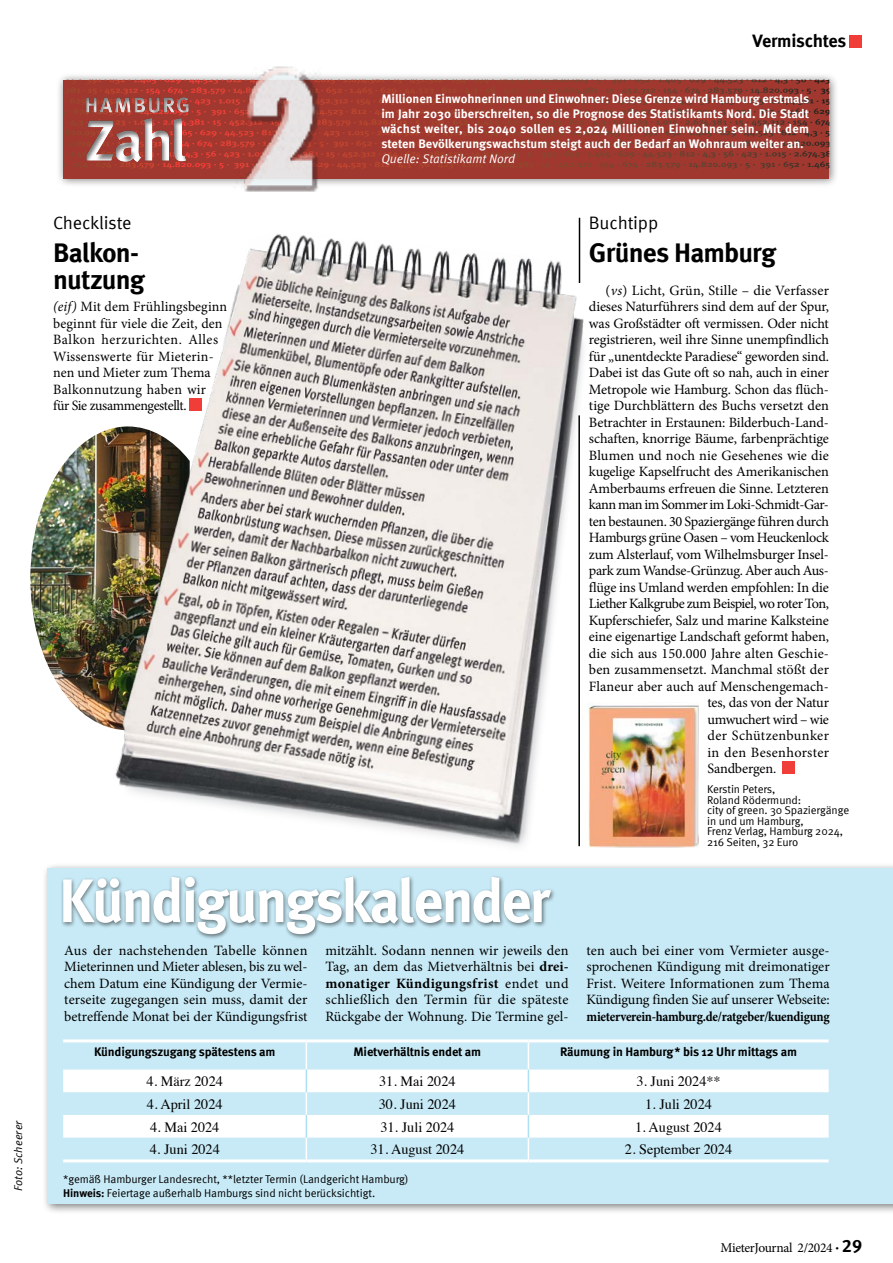
<style>
.page{position:relative;width:893px;height:1263px;background:#fff}
.page>*{position:absolute;margin:0;border:0;box-sizing:border-box;transform-origin:0 0}
.Headline{font:700 27px/27px "Meta Pro";letter-spacing:-.035em;color:#000}
.Dachzeile_Buchtipp{font:18px "Meta Pro";letter-spacing:-.01em;color:#000}
.t1{font:700 18px "Meta Pro";letter-spacing:-.015em;color:#000}
.Fliesstext_Buchtipp_Kurz{font:14.25px/16.5px "Minion Pro";letter-spacing:-.01em;color:#000;text-align:justify}
.t2{font:14.25px "Times";color:#000}
.Fliesstext_Buchtipp_Kurz-2{font:14.25px "Minion Pro";letter-spacing:.01em;color:#000}
.Fliesstext_Buchtipp_Kurz-3{font:14.25px "Minion Pro";letter-spacing:-.03em;color:#000}
.Fliesstext_Buchtipp_Kurz-4{font:14.25px "Minion Pro";letter-spacing:-.035em;color:#000}
.Fliesstext_Buchtipp_Kurz-5{font:14.25px "Minion Pro";letter-spacing:.02em;color:#000}
.t3{font:700 13.95px "Minion Pro";letter-spacing:-.02em;color:#000;scale:.91 1}
.t4{font:13.5px "Minion Pro";letter-spacing:-.025em;color:#000}
.t5{font:700 12.45px/15px "Meta Pro";color:#fff;text-align:justify}
.t6{font:700 12.45px "Meta Pro";letter-spacing:-.015em;color:#000}
.t7{font:italic 12.45px "Meta Pro";color:#fff}
.t8{font:11.25px/10.5px "Meta Pro";letter-spacing:-.01em;color:#000}
.t9{font:italic 11.25px "Meta Pro";letter-spacing:.01em;color:#000}
.s1{font-style:italic}
.s2{font-weight:700}
.s3{font-family:"Meta Pro";font-weight:700}
.s4{font-family:"Meta Pro";font-weight:700;font-size:18px}
</style>
<div class="page">
<img style="left:30px;top:445px;width:51px;height:267px">
<div style="left:42px;top:863px;width:851px;height:352px;background:#000;opacity:.5"></div>
<div style="left:47px;top:868px;width:846px;height:335px;background:#c8eaf6"></div>
<div style="left:61px;top:874px;width:496px;height:66px;background:#000;opacity:.5"></div>
<svg style="left:63px;top:876px;width:488px;height:58px"></svg>
<svg style="left:63px;top:1069px;width:766px;height:69px;fill:#fff"></svg>
<hr style="left:63px;top:1159px;width:243px;height:3px;background:#fff">
<hr style="left:306px;top:1159px;width:222px;height:3px;background:#fff">
<hr style="left:528px;top:1159px;width:301px;height:3px;background:#fff">
<hr style="left:63px;top:1039px;width:243px;height:3px;background:#fff">
<hr style="left:306px;top:1039px;width:222px;height:3px;background:#fff">
<hr style="left:528px;top:1039px;width:301px;height:3px;background:#fff">
<svg style="left:306px;top:1042px;width:1px;height:117px"></svg>
<svg style="left:528px;top:1042px;width:1px;height:117px"></svg>
<img style="left:81px;top:220px;width:545px;height:660px">
<div style="left:56px;top:72px;width:783px;height:116px;background:#000;opacity:.5"></div>
<div style="left:63px;top:80px;width:766px;height:98px;background:#a1382f"></div>
<svg style="left:76px;top:80px;width:753px;height:87px"></svg>
<div style="left:74px;top:86px;width:127px;height:28px;background:#000;opacity:.5"></div>
<img style="left:219px;top:66px;width:110px;height:126px">
<img style="left:582px;top:703px;width:117px;height:144px">
<div style="left:189px;top:398px;width:13px;height:12px;background:#f13d37"></div>
<div style="left:783px;top:761px;width:12px;height:12px;background:#f13d37"></div>
<hr style="left:579px;top:218px;width:1px;height:65px;background:#000">
<div style="left:850px;top:35px;width:12px;height:12px;background:#f13d37"></div>
<p class="Dachzeile_Buchtipp" style="left:53px;top:209px;width:80px">Checkliste</p>
<p class="Headline" style="left:53px;top:237px;width:93px">Balkon&shy;nutzung</p>
<p class="Fliesstext_Buchtipp_Kurz" style="left:53px;top:299px;width:176px;text-align:left"><span class="s1">(eif)</span> Mit dem Frühlingsbeginn beginnt für viele die Zeit, den<br>Balkon herzurichten. Alles<br>Wissenswerte für Mieterin&shy;nen und Mieter zum Thema<br>Balkonnutzung haben wir<br>für Sie zusammengestellt.</p>
<p class="t1" style="left:753px;top:27px;width:95px">Vermischtes</p>
<p class="t5" style="left:381px;top:90px;width:429px">Millionen Einwohnerinnen und Einwohner: Diese Grenze wird Hamburg erstmals im Jahr 2030 überschreiten, so die Prognose des Statistikamts Nord. Die Stadt wächst weiter, bis 2040 sollen es 2,024 Millionen Einwohner sein. Mit dem steten Bevölkerungswachstum steigt auch der Bedarf an Wohnraum weiter an.</p>
<p class="t7" style="left:381px;top:149px;width:135px">Quelle: Statistikamt Nord</p>
<p class="Dachzeile_Buchtipp" style="left:589px;top:209px;width:71px">Buchtipp</p>
<p class="Headline" style="left:589px;top:237px;width:189px">Grünes Hamburg</p>
<p class="Fliesstext_Buchtipp_Kurz-2" style="left:605px;top:281px;width:225px">(<span class="s1">vs</span>) Licht, Grün, Stille – die Verfasser</p>
<p class="Fliesstext_Buchtipp_Kurz" style="left:589px;top:299px;width:241px">dieses Naturführers sind dem auf der Spur,</p>
<p class="Fliesstext_Buchtipp_Kurz" style="left:589px;top:315px;width:241px">was Großstädter oft vermissen. Oder nicht</p>
<p class="Fliesstext_Buchtipp_Kurz" style="left:589px;top:332px;width:242px">registrieren, weil ihre Sinne unempfindlich</p>
<p class="Fliesstext_Buchtipp_Kurz" style="left:589px;top:348px;width:242px">für „unentdeckte Paradiese“ geworden sind.</p>
<p class="Fliesstext_Buchtipp_Kurz" style="left:589px;top:365px;width:242px">Dabei ist das Gute oft so nah, auch in einer</p>
<p class="Fliesstext_Buchtipp_Kurz" style="left:589px;top:381px;width:242px">Metropole wie Hamburg. Schon das flüch-</p>
<p class="Fliesstext_Buchtipp_Kurz" style="left:589px;top:398px;width:241px">tige Durchblättern des Buchs versetzt den</p>
<p class="Fliesstext_Buchtipp_Kurz" style="left:589px;top:414px;width:242px">Betrachter in Erstaunen: Bilderbuch-Land-</p>
<p class="Fliesstext_Buchtipp_Kurz" style="left:589px;top:431px;width:241px">schaften, knorrige Bäume, farbenprächtige</p>
<p class="Fliesstext_Buchtipp_Kurz" style="left:589px;top:447px;width:241px">Blumen und noch nie Gesehenes wie die</p>
<p class="Fliesstext_Buchtipp_Kurz" style="left:589px;top:464px;width:241px">kugelige Kapselfrucht des Amerikanischen</p>
<p class="Fliesstext_Buchtipp_Kurz" style="left:589px;top:480px;width:241px">Amberbaums erfreuen die Sinne. Letzteren</p>
<p class="Fliesstext_Buchtipp_Kurz-4" style="left:589px;top:495px;width:242px">kann man im Sommer im Loki-Schmidt-Gar-</p>
<p class="Fliesstext_Buchtipp_Kurz" style="left:589px;top:513px;width:241px">ten bestaunen. 30 Spaziergänge führen durch</p>
<p class="Fliesstext_Buchtipp_Kurz" style="left:589px;top:530px;width:241px">Hamburgs grüne Oasen – vom Heuckenlock</p>
<p class="Fliesstext_Buchtipp_Kurz" style="left:589px;top:546px;width:242px">zum Alsterlauf, vom Wilhelmsburger Insel-</p>
<p class="Fliesstext_Buchtipp_Kurz" style="left:589px;top:563px;width:242px">park zum Wandse-Grünzug. Aber auch Aus-</p>
<p class="Fliesstext_Buchtipp_Kurz" style="left:589px;top:579px;width:242px">flüge ins Umland werden empfohlen: In die</p>
<p class="Fliesstext_Buchtipp_Kurz-3" style="left:589px;top:594px;width:242px">Liether Kalkgrube zum Beispiel, wo roter Ton,</p>
<p class="Fliesstext_Buchtipp_Kurz" style="left:589px;top:612px;width:241px">Kupferschiefer, Salz und marine Kalksteine</p>
<p class="Fliesstext_Buchtipp_Kurz" style="left:589px;top:629px;width:241px">eine eigenartige Landschaft geformt haben,</p>
<p class="Fliesstext_Buchtipp_Kurz-2" style="left:589px;top:644px;width:242px">die sich aus 150.000 Jahre alten Geschie-</p>
<p class="Fliesstext_Buchtipp_Kurz" style="left:589px;top:662px;width:242px">ben zusammensetzt. Manchmal stößt der</p>
<p class="Fliesstext_Buchtipp_Kurz" style="left:589px;top:678px;width:242px">Flaneur aber auch auf Menschengemach-</p>
<p class="Fliesstext_Buchtipp_Kurz" style="left:707px;top:695px;width:123px">tes, das von der Natur</p>
<p class="Fliesstext_Buchtipp_Kurz" style="left:707px;top:711px;width:123px">umwuchert wird – wie</p>
<p class="Fliesstext_Buchtipp_Kurz-5" style="left:707px;top:726px;width:123px">der Schützenbunker</p>
<p class="Fliesstext_Buchtipp_Kurz-5" style="left:707px;top:743px;width:123px">in den Besenhorster</p>
<p class="Fliesstext_Buchtipp_Kurz" style="left:707px;top:761px;width:70px">Sandbergen.</p>
<p class="t8" style="left:707px;top:783px;width:144px">Kerstin Peters,<br>Roland Rödermund:<br>city of green. 30 Spaziergänge in und um Hamburg,<br>Frenz Verlag, Hamburg 2024,<br>216 Seiten, 32 Euro</p>
<p class="t9" style="left:10px;top:1191px;width:73px;rotate:-90deg">Foto: Scheerer</p>
<p class="Fliesstext_Buchtipp_Kurz" style="left:64px;top:942px;width:245px">Aus der nachstehenden Tabelle können Mieterinnen und Mieter ablesen, bis zu wel&shy;chem Datum eine Kündigung der Vermie&shy;terseite zugegangen sein muss, damit der betreffende Monat bei der Kündigungsfrist</p>
<p class="Fliesstext_Buchtipp_Kurz" style="left:325px;top:942px;width:245px">mitzählt. Sodann nennen wir jeweils den Tag, an dem das Mietverhältnis bei <span class="s2">drei&shy;monatiger Kündigungsfrist</span> endet und schließlich den Termin für die späteste Rückgabe der Wohnung. Die Termine gel-</p>
<p class="Fliesstext_Buchtipp_Kurz" style="left:587px;top:942px;width:245px">ten auch bei einer vom Vermieter ausge&shy;sprochenen Kündigung mit dreimonatiger Frist. Weitere Informationen zum Thema Kündigung finden Sie auf unserer Webseite:</p>
<p class="t3" style="left:587px;top:1006px;width:269px">mieterverein-hamburg.de/ratgeber/kuendigung</p>
<p class="t6" style="left:94px;top:1042px;width:183px">Kündigungszugang spätestens am</p>
<p class="t6" style="left:354px;top:1042px;width:129px">Mietverhältnis endet am</p>
<p class="t6" style="left:560px;top:1042px;width:238px">Räumung in Hamburg* bis 12 Uhr mittags am</p>
<p class="t2" style="left:147px;top:1068px;width:78px">4. März 2024</p>
<p class="t2" style="left:379px;top:1068px;width:78px">31. Mai 2024</p>
<p class="t2" style="left:636px;top:1068px;width:86px">3. Juni 2024**</p>
<p class="t2" style="left:147px;top:1091px;width:77px">4. April 2024</p>
<p class="t2" style="left:379px;top:1091px;width:79px">30. Juni 2024</p>
<p class="t2" style="left:645px;top:1091px;width:68px">1. Juli 2024</p>
<p class="t2" style="left:150px;top:1113px;width:71px">4. Mai 2024</p>
<p class="t2" style="left:380px;top:1113px;width:76px">31. Juli 2024</p>
<p class="t2" style="left:635px;top:1113px;width:88px">1. August 2024</p>
<p class="t2" style="left:150px;top:1136px;width:72px">4. Juni 2024</p>
<p class="t2" style="left:370px;top:1136px;width:95px">31. August 2024</p>
<p class="t2" style="left:625px;top:1136px;width:109px">2. September 2024</p>
<p class="t8" style="left:63px;top:1173px;width:347px">*gemäß Hamburger Landesrecht, **letzter Termin (Landgericht Hamburg)</p>
<p class="t8" style="left:63px;top:1187px;width:313px"><span class="s2">Hinweis:</span> Feiertage außerhalb Hamburgs sind nicht berücksichtigt.</p>
<p class="t4" style="left:720px;top:1238px;width:143px">MieterJournal 2/2024 <span class="s3">·</span> <span class="s4">29</span></p>
</div>
